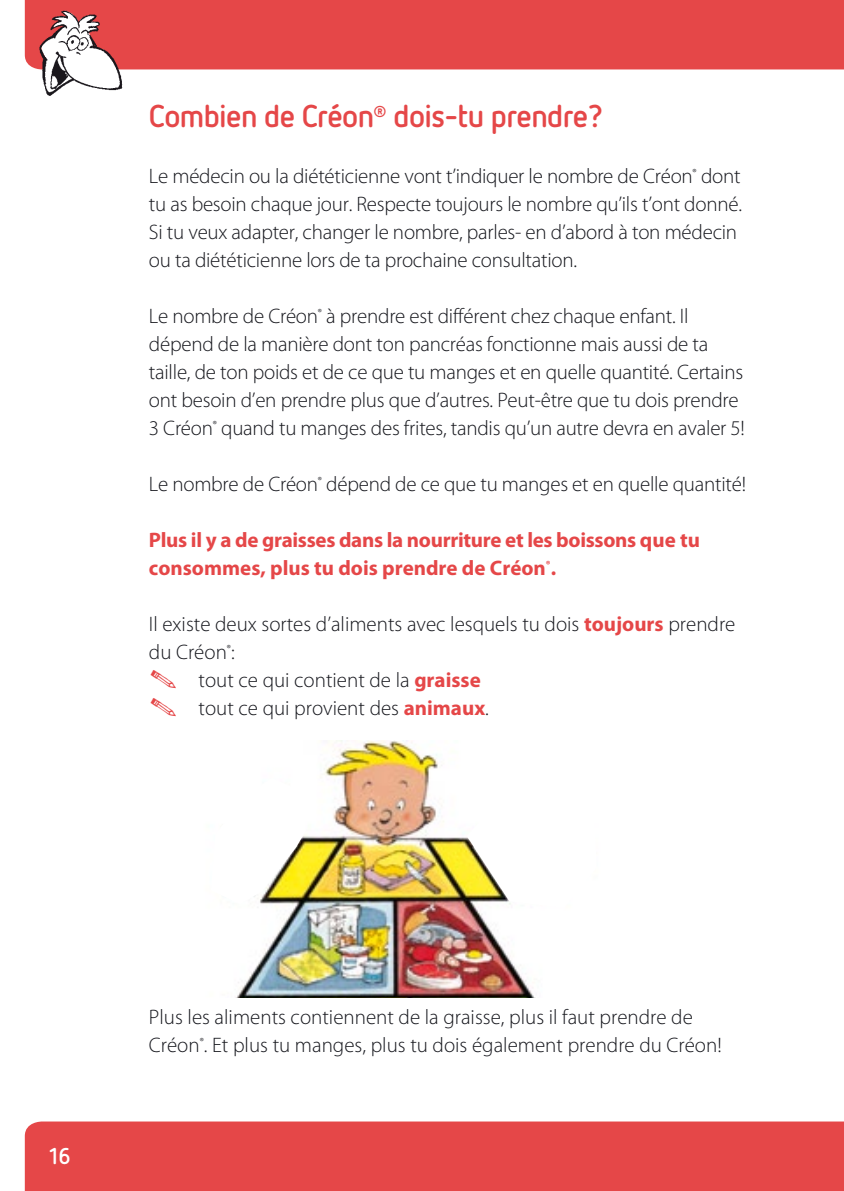
<style>
.page{position:relative;width:844px;height:1191px;background:#fff}
.page>*{position:absolute;margin:0;border:0;box-sizing:border-box;transform-origin:0 0}
.t1{font:700 31.5px "Netto";letter-spacing:-.02em;color:#e54748}
.t2{font:700 22.75px "Netto";color:#fff}
.t3{font:300 21px/28px "Myriad Pro";letter-spacing:-.01em;color:#16171d}
.t4{font:700 21px/28px "Myriad Pro";letter-spacing:-.015em;color:#e54748}
.s1{font-weight:700;color:#e54748}
</style>
<div class="page">
<img style="left:237px;top:740px;width:297px;height:257px">
<svg style="left:237px;top:778px;width:69px;height:126px"></svg>
<svg style="left:466px;top:810px;width:68px;height:98px"></svg>
<svg style="left:843px;top:0;width:1px;height:69px"></svg>
<svg style="left:843px;top:1121px;width:1px;height:70px"></svg>
<div style="left:25px;top:0;width:818px;height:69px;background:#e54748"></div>
<div style="left:25px;top:1121px;width:818px;height:70px;background:#e54748"></div>
<img style="left:29px;top:2px;width:104px;height:94px">
<h1 class="t1" style="left:149px;top:96px;width:455px">Combien de Créon<sup>®</sup> dois-tu prendre?</h1>
<p class="t3" style="left:149px;top:162px;width:594px">Le médecin ou la diététicienne vont t’indiquer le nombre de Créon<sup>®</sup> dont tu as besoin chaque jour. Respecte toujours le nombre qu’ils t’ont donné.<br>Si tu veux adapter, changer le nombre, parles- en d’abord à ton médecin ou ta diététicienne lors de ta prochaine consultation.</p>
<p class="t3" style="left:149px;top:302px;width:597px">Le nombre de Créon<sup>®</sup> à prendre est différent chez chaque enfant. Il dépend de la manière dont ton pancréas fonctionne mais aussi de ta taille, de ton poids et de ce que tu manges et en quelle quantité. Certains ont besoin d’en prendre plus que d’autres. Peut-être que tu dois prendre 3 Créon<sup>®</sup> quand tu manges des frites, tandis qu’un autre devra en avaler 5!</p>
<p class="t3" style="left:149px;top:470px;width:598px">Le nombre de Créon<sup>®</sup> dépend de ce que tu manges et en quelle quantité!</p>
<p class="t4" style="left:149px;top:525px;width:552px">Plus il y a de graisses dans la nourriture et les boissons que tu consommes, plus tu dois prendre de Créon<sup>®</sup>.</p>
<p class="t3" style="left:149px;top:610px;width:588px">Il existe deux sortes d’aliments avec lesquels tu dois <span class="s1">toujours</span> prendre</p>
<p class="t3" style="left:149px;top:638px;width:87px">du Créon<sup>®</sup>:</p>
<p class="t3" style="left:198px;top:666px;width:283px">tout ce qui contient de la <span class="s1">graisse</span></p>
<p class="t3" style="left:198px;top:694px;width:292px">tout ce qui provient des <span class="s1">animaux</span>.</p>
<p class="t2" style="left:50px;top:1141px;width:22px">16</p>
<p class="t3" style="left:149px;top:1002px;width:574px">Plus les aliments contiennent de la graisse, plus il faut prendre de<br>Créon<sup>®</sup>. Et plus tu manges, plus tu dois également prendre du Créon!</p>
</div>
